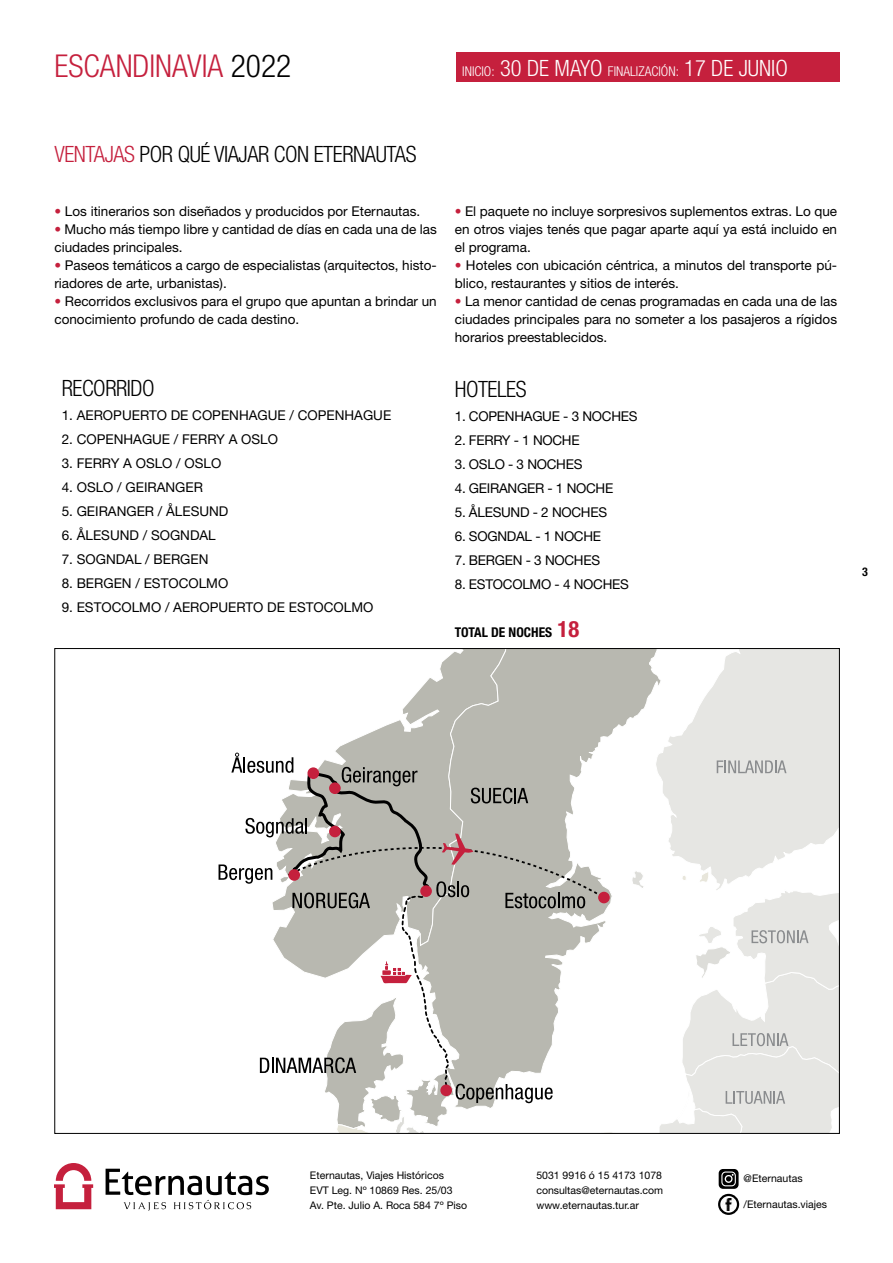
<style>
.page{position:relative;width:893px;height:1263px;background:#fff}
.page>*{position:absolute;margin:0;border:0;box-sizing:border-box;transform-origin:0 0}
.t1{font:300 condensed 31.5px "Helvetica Neue LT Std";color:#c5203d}
.t2{font:300 condensed 22.5px "Helvetica Neue";letter-spacing:-.02em;color:#000}
.t3{font:13.5px/18px "Helvetica Neue";color:#000}
.t4{font:13.5px "Helvetica Neue LT Std";color:#000}
.t5{font:13.5px "Helvetica Neue LT Std";letter-spacing:-.02em;color:#000}
.t6{font:300 condensed 13.5px "Helvetica Neue";color:#fff}
.t7{font:700 condensed 13.5px "Helvetica Neue LT Std";color:#000}
.t8{font:700 condensed 12px "Helvetica Neue";color:#000}
.t9{font:10.5px/15px "Helvetica Neue";color:#000}
.s1{color:#000}
.s2{font-size:22.5px}
.s3{color:#c5203d}
.s4{font-size:22.5px;color:#c5203d}
</style>
<div class="page">
<svg style="left:54px;top:1163px;width:39px;height:46px"></svg>
<svg style="left:106px;top:1169px;width:163px;height:42px"></svg>
<svg style="left:723px;top:1198px;width:12px;height:12px"></svg>
<div style="left:718px;top:1194px;width:21px;height:21px;border:2px solid #000;border-radius:50%"></div>
<svg style="left:719px;top:1169px;width:20px;height:20px"></svg>
<svg style="left:218px;top:650px;width:620px;height:482px"></svg>
<div style="left:456px;top:52px;width:384px;height:30px;background:#c5203d"></div>
<h1 class="t1" style="left:54px;top:47px;width:238px">ESCANDINAVIA <span class="s1">2022</span></h1>
<p class="t6" style="left:462px;top:64px;width:327px">INICIO: <span class="s2">30 DE MAYO</span> FINALIZACIÓN: <span class="s2">17 DE JUNIO</span></p>
<h2 class="t2" style="left:54px;top:141px;width:363px"><span class="s3">VENTAJAS</span> POR QUÉ VIAJAR CON ETERNAUTAS</h2>
<p class="t3" style="left:54px;top:202px;width:367px"><span class="s3">•</span> Los itinerarios son diseñados y producidos por Eternautas.</p>
<p class="t3" style="left:54px;top:220px;width:384px"><span class="s3">•</span> Mucho más tiempo libre y cantidad de días en cada una de las ciudades principales.</p>
<p class="t3" style="left:54px;top:256px;width:384px"><span class="s3">•</span> Paseos temáticos a cargo de especialistas (arquitectos, histo&shy;riadores de arte, urbanistas).</p>
<p class="t3" style="left:54px;top:292px;width:384px"><span class="s3">•</span> Recorridos exclusivos para el grupo que apuntan a brindar un conocimiento profundo de cada destino.</p>
<h2 class="t2" style="left:62px;top:375px;width:95px">RECORRIDO</h2>
<p class="t4" style="left:62px;top:407px;width:331px">1. AEROPUERTO DE COPENHAGUE / COPENHAGUE</p>
<p class="t4" style="left:62px;top:431px;width:218px">2. COPENHAGUE / FERRY A OSLO</p>
<p class="t4" style="left:62px;top:455px;width:161px">3. FERRY A OSLO / OSLO</p>
<p class="t4" style="left:62px;top:479px;width:143px">4. OSLO / GEIRANGER</p>
<p class="t4" style="left:62px;top:503px;width:168px">5. GEIRANGER / ÅLESUND</p>
<p class="t4" style="left:62px;top:527px;width:156px">6. ÅLESUND / SOGNDAL</p>
<p class="t4" style="left:62px;top:551px;width:148px">7. SOGNDAL / BERGEN</p>
<p class="t4" style="left:62px;top:575px;width:168px">8. BERGEN / ESTOCOLMO</p>
<p class="t4" style="left:62px;top:599px;width:313px">9. ESTOCOLMO / AEROPUERTO DE ESTOCOLMO</p>
<p class="t3" style="left:455px;top:202px;width:384px;text-align:justify"><span class="s3">•</span> El paquete no incluye sorpresivos suplementos extras. Lo que en otros viajes tenés que pagar aparte aquí ya está incluido en el programa.</p>
<p class="t3" style="left:455px;top:256px;width:384px"><span class="s3">•</span> Hoteles con ubicación céntrica, a minutos del transporte pú&shy;blico, restaurantes y sitios de interés.</p>
<p class="t3" style="left:455px;top:292px;width:384px;text-align:justify"><span class="s3">•</span> La menor cantidad de cenas programadas en cada una de las ciudades principales para no someter a los pasajeros a rígidos horarios preestablecidos.</p>
<h2 class="t2" style="left:455px;top:376px;width:73px">HOTELES</h2>
<p class="t5" style="left:455px;top:408px;width:184px">1. COPENHAGUE - 3 NOCHES</p>
<p class="t5" style="left:455px;top:432px;width:126px">2. FERRY - 1 NOCHE</p>
<p class="t5" style="left:455px;top:456px;width:129px">3. OSLO - 3 NOCHES</p>
<p class="t5" style="left:455px;top:480px;width:160px">4. GEIRANGER - 1 NOCHE</p>
<p class="t5" style="left:455px;top:504px;width:154px">5. ÅLESUND - 2 NOCHES</p>
<p class="t5" style="left:455px;top:528px;width:148px">6. SOGNDAL - 1 NOCHE</p>
<p class="t5" style="left:455px;top:552px;width:147px">7. BERGEN - 3 NOCHES</p>
<p class="t5" style="left:455px;top:576px;width:176px">8. ESTOCOLMO - 4 NOCHES</p>
<p class="t7" style="left:455px;top:624px;width:126px">TOTAL DE NOCHES <span class="s4">18</span></p>
<p class="t8" style="left:862px;top:564px;width:7px">3</p>
<p class="t9" style="left:310px;top:1168px;width:159px">Eternautas, Viajes Históricos<br>EVT Leg. Nº 10869 Res. 25/03<br>Av. Pte. Julio A. Roca 584 7º Piso</p>
<p class="t9" style="left:536px;top:1168px;width:128px;text-align:justify">5031 9916 ó 15 4173 1078 consultas@eternautas.com www.eternautas.tur.ar</p>
<p class="t9" style="left:744px;top:1171px;width:60px">@Eternautas</p>
<p class="t9" style="left:744px;top:1196px;width:85px">/Eternautas.viajes</p>
</div>
